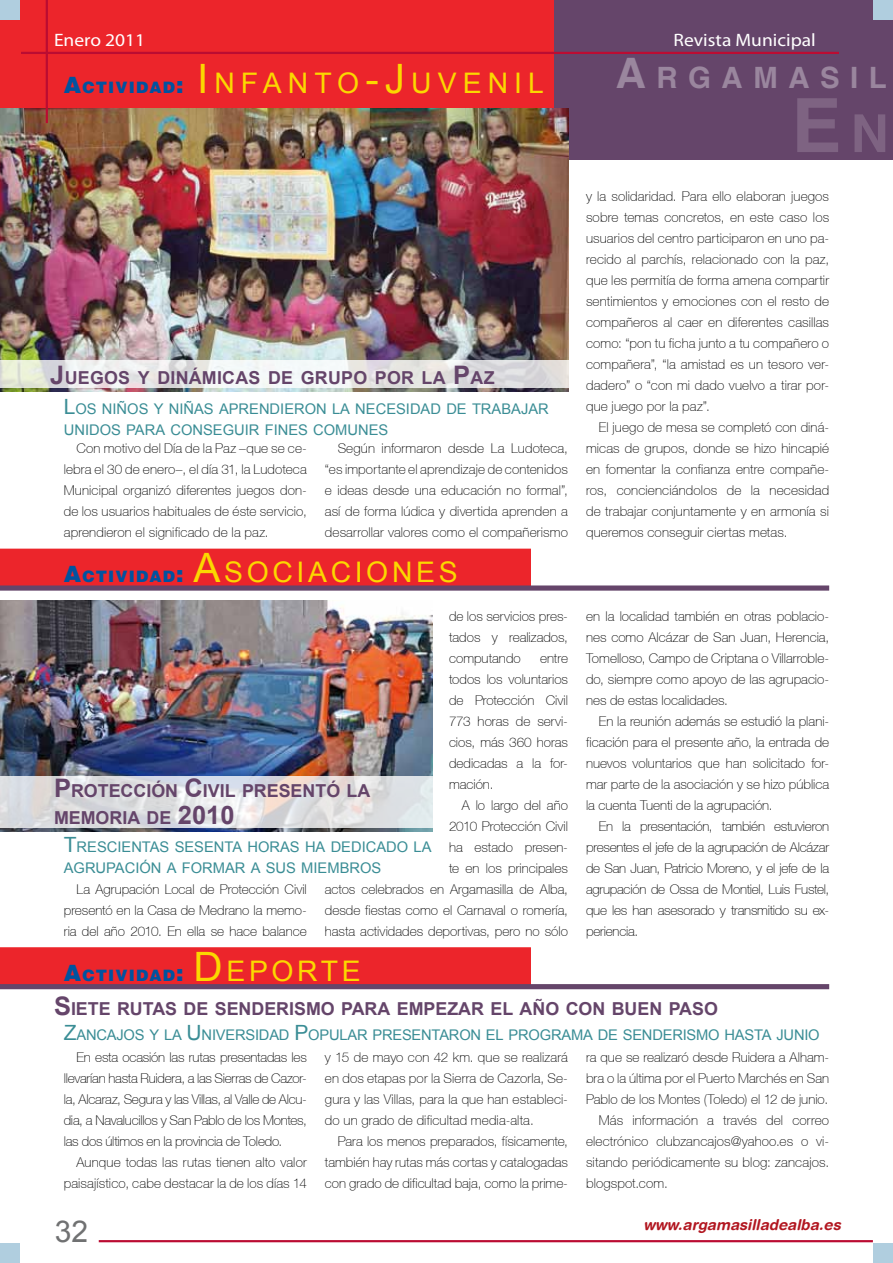
<style>
.page{position:relative;width:893px;height:1263px;background:#fff}
.page>*{position:absolute;margin:0;border:0;box-sizing:border-box;transform-origin:0 0}
.t1{font:700 75px "Helvetica";color:#7e6382}
.t2{font:30px "Arial";color:#707172}
.t3{font:700 29.4px "Helvetica";letter-spacing:.355em;color:#9a869e}
.t4{font:28.35px "Arial";letter-spacing:.215em;color:#fbd800}
.t5{font:28.35px "Arial";letter-spacing:.13em;color:#fbd800}
.t6{font:18px "Myriad Pro";color:#fff;scale:1.08 1}
.t7{font:700 17.85px/27px "Arial";color:#65456a}
.t8{font:900 15.75px "Helvetica";letter-spacing:.07em;color:#0053a0}
.t9{font:italic 700 15px "Helvetica Rounded";color:#b21721}
.t10{font:14.7px/21px "Arial";color:#3a8d95}
.t11{font:100 13.5px/21px "Helvetica 35";color:#000;text-align:justify}
.s1{font-size:42px}
.s2{font-size:52.5px}
.s3{font-family:"Helvetica";font-weight:900;font-size:22.5px;color:#0053a0}
.s4{font-family:"Helvetica";font-weight:900;font-size:15.75px;color:#0053a0}
.s5{font-size:40.5px}
.s6{font-size:25.5px}
.s7{font-size:21px}
.s8{font-size:22.5px}
.s9{font-family:"Arial";font-weight:400;font-size:40.5px;color:#fbd800}
.s10{font-family:"Arial";font-weight:400;font-size:28.35px;color:#fbd800}
</style>
<div class="page">
<hr style="left:99px;top:1240px;width:774px;height:2px;background:#bb0c32">
<div style="left:873px;top:1243px;width:20px;height:20px;background:#b0cedf"></div>
<div style="left:0;top:1243px;width:20px;height:20px;background:#b0cedf"></div>
<img style="left:0;top:600px;width:432px;height:231px">
<div style="left:392px;top:0;width:501px;height:159px;background:#65456a"></div>
<div style="left:0;top:0;width:554px;height:159px;background:#ec252b"></div>
<hr style="left:21px;top:52px;width:818px;height:2px;background:#bb0c32">
<div style="left:873px;top:0;width:20px;height:20px;background:#b0cedf"></div>
<div style="left:0;top:0;width:20px;height:20px;background:#b0cedf"></div>
<img style="left:0;top:108px;width:569px;height:283px">
<hr style="left:46px;top:0;width:2px;height:123px;background:#bb0c32">
<svg style="left:0;top:361px;width:569px;height:27px"></svg>
<svg style="left:0;top:549px;width:829px;height:42px"></svg>
<div style="left:64px;top:553px;width:445px;height:32px;background:#ec252b"></div>
<svg style="left:0;top:776px;width:433px;height:51px;background:#dedfe1"></svg>
<svg style="left:0;top:947px;width:829px;height:42px"></svg>
<div style="left:64px;top:951px;width:445px;height:32px;background:#ec252b"></div>
<h3 class="t6" style="left:54px;top:29px;width:86px">Enero 2011</h3>
<h3 class="t6" style="left:674px;top:29px;width:133px">Revista Municipal</h3>
<h3 class="t3" style="left:616px;top:59px;width:273px"><span class="s1">A</span>RGAMASIL</h3>
<h1 class="t1" style="left:791px;top:80px;width:92px">E <span class="s2">N</span></h1>
<h3 class="t4" style="left:64px;top:65px;width:482px"><span class="s3">A</span><span class="s4">CTIVIDAD</span><span class="s3">:</span> <span class="s5">I</span> NFANTO<span class="s5">-J</span> UVENIL</h3>
<h3 class="t7" style="left:50px;top:364px;width:446px"><span class="s6">J</span>UEGOS Y DINÁMICAS DE GRUPO POR LA <span class="s6">P</span>AZ</h3>
<p class="t10" style="left:64px;top:398px;width:486px"><span class="s7">L</span>OS NIÑOS Y NIÑAS APRENDIERON LA NECESIDAD DE TRABAJAR<br>UNIDOS PARA CONSEGUIR FINES COMUNES</p>
<p class="t11" style="left:64px;top:438px;width:245px;text-indent:13px">Con motivo del Día de la Paz –que se ce&shy;lebra el 30 de enero–, el día 31, la Ludoteca Municipal organizó diferentes juegos don&shy;de los usuarios habituales de éste servicio, aprendieron el significado de la paz.</p>
<p class="t11" style="left:325px;top:438px;width:245px;text-indent:13px">Según informaron desde La Ludoteca, “es importante el aprendizaje de contenidos e ideas desde una educación no formal”, así de forma lúdica y divertida aprenden a desarrollar valores como el compañerismo</p>
<h3 class="t5" style="left:64px;top:554px;width:393px"><span class="s3">A</span><span class="s4">CTIVIDAD</span><span class="s3">:</span> <span class="s5">A</span>SOCIACIONES</h3>
<p class="t11" style="left:449px;top:606px;width:121px">de los servicios pres&shy;tados y realizados, computando</p>
<p class="t11" style="left:449px;top:648px;width:121px;text-indent:91px">entre todos los voluntarios de Protección Civil 773 horas de servi&shy;cios, más 360 horas dedicadas a la for&shy;mación.</p>
<p class="t11" style="left:325px;top:795px;width:245px;text-align:right">A lo largo del año<br>2010 Protección Civil<br>ha estado presen-<br>te en los principales<br>actos celebrados en Argamasilla de Alba, desde fiestas como el Carnaval o romería, hasta actividades deportivas, pero no sólo</p>
<h3 class="t7" style="left:54px;top:778px;width:318px"><span class="s6">P</span> ROTECCIÓN <span class="s6">C</span>IVIL PRESENTÓ LA<br>MEMORIA DE <span class="s6">2010</span></h3>
<p class="t10" style="left:64px;top:836px;width:369px"><span class="s7">T</span>RESCIENTAS SESENTA HORAS HA DEDICADO LA<br>AGRUPACIÓN A FORMAR A SUS MIEMBROS</p>
<p class="t11" style="left:64px;top:879px;width:245px;text-indent:13px">La Agrupación Local de Protección Civil presentó en la Casa de Medrano la memo&shy;ria del año 2010. En ella se hace balance</p>
<p class="t8" style="left:64px;top:965px;width:298px"><span class="s8">A</span>CTIVIDAD<span class="s8">:</span> <span class="s9">D</span> <span class="s10">EP ORTE</span></p>
<p class="t11" style="left:586px;top:186px;width:245px">y la solidaridad. Para ello elaboran juegos sobre temas concretos, en este caso los usuarios del centro participaron en uno pa&shy;recido al parchís, relacionado con la paz, que les permitía de forma amena compartir sentimientos y emociones con el resto de compañeros al caer en diferentes casillas como: “pon tu ficha junto a tu compañero o compañera”, “la amistad es un tesoro ver&shy;dadero” o “con mi dado vuelvo a tirar por&shy;que juego por la paz”.</p>
<p class="t11" style="left:586px;top:417px;width:245px;text-indent:13px">El juego de mesa se completó con diná&shy;micas de grupos, donde se hizo hincapié en fomentar la confianza entre compañe&shy;ros, concienciándolos de la necesidad de trabajar conjuntamente y en armonía si queremos conseguir ciertas metas.</p>
<p class="t11" style="left:586px;top:606px;width:245px">en la localidad también en otras poblacio&shy;nes como Alcázar de San Juan, Herencia, Tomelloso, Campo de Criptana o Villarroble&shy;do, siempre como apoyo de las agrupacio&shy;nes de estas localidades.</p>
<p class="t11" style="left:586px;top:711px;width:245px;text-indent:13px">En la reunión además se estudió la plani&shy;ficación para el presente año, la entrada de nuevos voluntarios que han solicitado for&shy;mar parte de la asociación y se hizo pública la cuenta Tuenti de la agrupación.</p>
<p class="t11" style="left:586px;top:816px;width:245px;text-indent:13px">En la presentación, también estuvieron presentes el jefe de la agrupación de Alcázar de San Juan, Patricio Moreno, y el jefe de la agrupación de Ossa de Montiel, Luis Fustel, que les han asesorado y transmitido su ex&shy;periencia.</p>
<h3 class="t7" style="left:54px;top:995px;width:665px"><span class="s6">S</span>IETE RUTAS DE SENDERISMO PARA EMPEZAR EL AÑO CON BUEN PASO</h3>
<p class="t10" style="left:64px;top:1024px;width:757px"><span class="s7">Z</span>ANCAJOS Y LA <span class="s7">U</span> NIVERSIDAD <span class="s7">P</span>OPULAR PRESENTARON EL PROGRAMA DE SENDERISMO HASTA JUNIO</p>
<p class="t11" style="left:64px;top:1047px;width:245px;text-indent:13px">En esta ocasión las rutas presentadas les llevarían hasta Ruidera, a las Sierras de Cazor&shy;la, Alcaraz, Segura y las Villas, al Valle de Alcu&shy;dia, a Navalucillos y San Pablo de los Montes, las dos últimos en la provincia de Toledo.</p>
<p class="t11" style="left:64px;top:1152px;width:245px;text-align:right">Aunque todas las rutas tienen alto valor paisajístico, cabe destacar la de los días 14</p>
<p class="t11" style="left:325px;top:1047px;width:245px">y 15 de mayo con 42 km. que se realizará en dos etapas por la Sierra de Cazorla, Se&shy;gura y las Villas, para la que han estableci&shy;do un grado de dificultad media-alta.</p>
<p class="t11" style="left:325px;top:1131px;width:245px;text-indent:13px">Para los menos preparados, físicamente, también hay rutas más cortas y catalogadas con grado de dificultad baja, como la prime-</p>
<p class="t11" style="left:586px;top:1047px;width:245px">ra que se realizaró desde Ruidera a Alham-</p>
<p class="t11" style="left:586px;top:1068px;width:245px">bra o la última por el Puerto Marchés en San</p>
<p class="t11" style="left:586px;top:1089px;width:244px">Pablo de los Montes (Toledo) el 12 de junio.</p>
<p class="t11" style="left:599px;top:1110px;width:232px">Más información a través del correo</p>
<p class="t11" style="left:586px;top:1131px;width:245px">electrónico clubzancajos@yahoo.es o vi-</p>
<p class="t11" style="left:586px;top:1152px;width:245px">sitando periódicamente su blog: zancajos.</p>
<p class="t11" style="left:586px;top:1173px;width:83px">blogspot.com.</p>
<h2 class="t2" style="left:55px;top:1212px;width:35px">32</h2>
<p class="t9" style="left:643px;top:1215px;width:199px">www.argamasilladealba.es</p>
</div>
